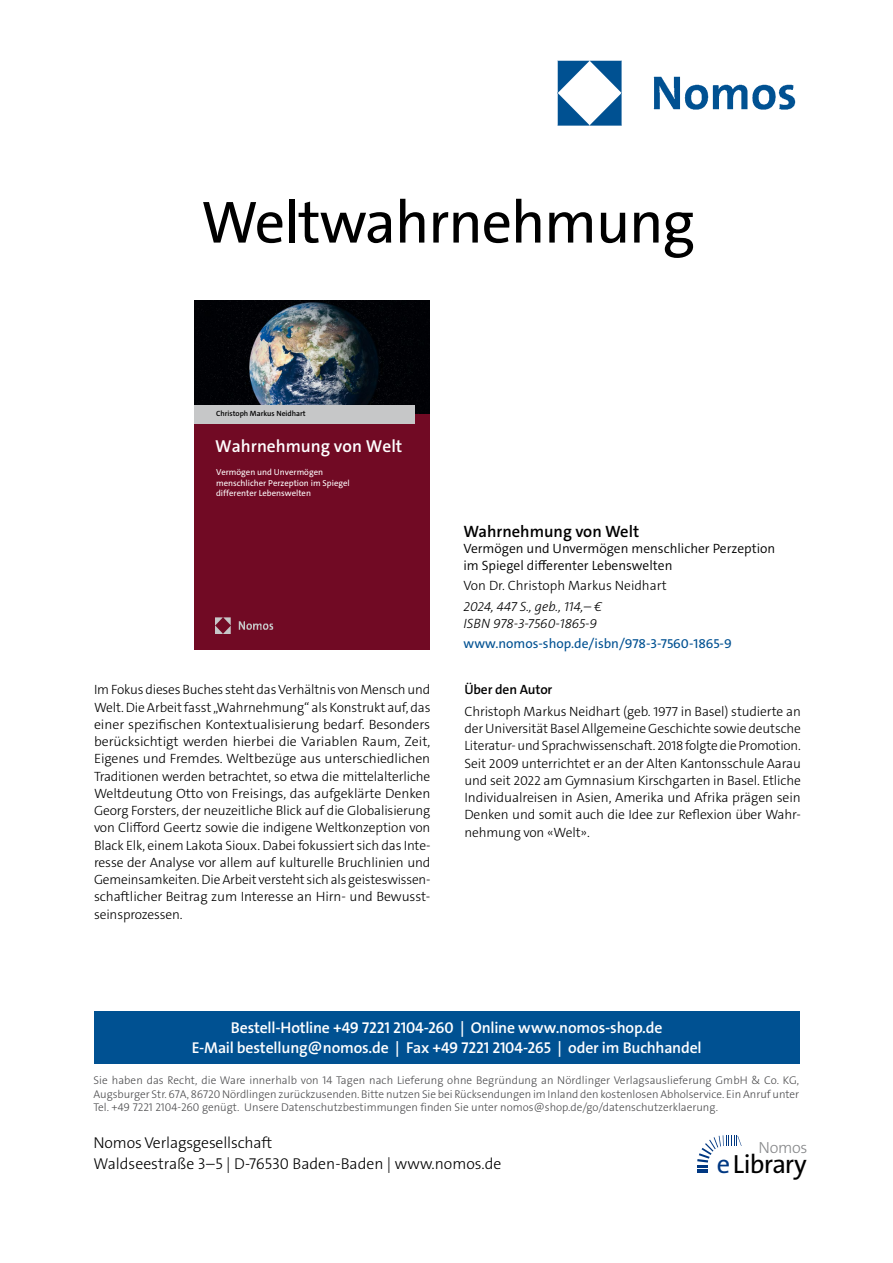
<style>
.page{position:relative;width:893px;height:1263px;background:#fff}
.page>*{position:absolute;margin:0;border:0;box-sizing:border-box;transform-origin:0 0}
.t1{font:60px "The Sans Os F";letter-spacing:-.02em;color:#000}
.t2{font:26.4px "The Sans Os F";letter-spacing:-.03em;color:#000}
.t3{font:600 17.4px "The Sans C5";color:#fff}
.t4{font:600 16.5px "The Sans C5";color:#000}
.t5{font:300 16.2px "The Sans Os F";letter-spacing:-.02em;color:#87888a}
.t6{font:600 15.75px/21px "The Sans Os F";letter-spacing:-.01em;color:#fff;text-align:center}
.t7{font:300 15.75px/21px "The Sans Os F";color:#000}
.t8{font:300 13.5px/17.2px "The Sans C5";letter-spacing:-.01em;color:#000;text-align:justify}
.t9{font:300 13.5px/16.5px "The Sans C5";color:#000}
.t10{font:italic 300 13.5px/16.5px "The Sans C5";color:#000}
.t11{font:13.5px "The Sans C5";color:#005192}
.t12{font:600 13.5px "The Sans C5";letter-spacing:-.01em;color:#000}
.t13{font:300 11.25px/13.5px "The Sans Os F";color:#4b4b4d;text-align:justify}
.t14{font:8.7px/10.4px "The Sans C5";color:#fff}
.t15{font:600 7.65px "The Sans C5";color:#000}
.s1{color:#003882}
</style>
<div class="page">
<img style="left:558px;top:61px;width:238px;height:65px">
<div style="left:94px;top:1011px;width:705px;height:52px;background:#005192"></div>
<svg style="left:697px;top:1135px;width:45px;height:38px"></svg>
<img style="left:194px;top:300px;width:236px;height:114px">
<div style="left:194px;top:414px;width:236px;height:236px;background:#710a24"></div>
<div style="left:194px;top:405px;width:220px;height:19px;background:#c6c7c8"></div>
<img style="left:216px;top:617px;width:58px;height:16px">
<h1 class="t1" style="left:201px;top:184px;width:495px">Weltwahrnehmung</h1>
<p class="t15" style="left:216px;top:409px;width:91px">Christoph Markus Neidhart</p>
<p class="t3" style="left:215px;top:435px;width:189px">Wahrnehmung von Welt</p>
<p class="t14" style="left:216px;top:467px;width:135px">Vermögen und Unvermögen menschlicher Perzeption im Spiegel differenter Lebenswelten</p>
<p class="t4" style="left:463px;top:520px;width:177px">Wahrnehmung von Welt</p>
<p class="t9" style="left:463px;top:540px;width:313px">Vermögen und Unvermögen menschlicher Perzeption im Spiegel differenter Lebenswelten</p>
<p class="t8" style="left:463px;top:577px;width:205px">Von Dr. Christoph Markus Neidhart</p>
<p class="t10" style="left:463px;top:598px;width:140px">2024, 447 S., geb., 114,– €<br>ISBN 978-3-7560-1865-9</p>
<p class="t11" style="left:463px;top:635px;width:270px">www.nomos-shop.de/isbn/978-3-7560-1865-9</p>
<p class="t8" style="left:94px;top:681px;width:338px">Im Fokus dieses Buches steht das Verhältnis von Mensch und Welt. Die Arbeit fasst „Wahrnehmung“ als Konstrukt auf, das einer spezifischen Kontextualisierung bedarf. Besonders berücksichtigt werden hierbei die Variablen Raum, Zeit, Eigenes und Fremdes. Weltbezüge aus unterschiedlichen Traditionen werden betrachtet, so etwa die mittelalterliche Weltdeutung Otto von Freisings, das aufgeklärte Denken Georg Forsters, der neuzeitliche Blick auf die Globalisierung von Clifford Geertz sowie die indigene Weltkonzeption von Black Elk, einem Lakota Sioux. Dabei fokussiert sich das Inte&shy;resse der Analyse vor allem auf kulturelle Bruchlinien und Gemeinsamkeiten. Die Arbeit versteht sich als geisteswissen&shy;schaftlicher Beitrag zum Interesse an Hirn- und Bewusst&shy;seinsprozessen.</p>
<p class="t12" style="left:464px;top:681px;width:89px">Über den Autor</p>
<p class="t8" style="left:464px;top:703px;width:338px">Christoph Markus Neidhart (geb. 1977 in Basel) studierte an der Universität Basel Allgemeine Geschichte sowie deutsche Literatur- und Sprachwissenschaft. 2018 folgte die Promotion.<br>Seit 2009 unterrichtet er an der Alten Kantonsschule Aarau und seit 2022 am Gymnasium Kirschgarten in Basel. Etliche Individualreisen in Asien, Amerika und Afrika prägen sein Denken und somit auch die Idee zur Reflexion über Wahr&shy;nehmung von «Welt».</p>
<p class="t6" style="left:192px;top:1017px;width:511px">Bestell-Hotline +49 7221 2104-260 | Online www.nomos-shop.de<br>E-Mail bestellung@nomos.de | Fax +49 7221 2104-265 | oder im Buchhandel</p>
<p class="t13" style="left:94px;top:1074px;width:707px">Sie haben das Recht, die Ware innerhalb von 14 Tagen nach Lieferung ohne Begründung an Nördlinger Verlagsauslieferung GmbH &amp; Co. KG, Augsburger Str. 67A, 86720 Nördlingen zurückzusenden. Bitte nutzen Sie bei Rücksendungen im Inland den kostenlosen Abholservice. Ein Anruf unter Tel. +49 7221 2104-260 genügt. Unsere Datenschutzbestimmungen finden Sie unter nomos@shop.de/go/datenschutzerklaerung.</p>
<p class="t7" style="left:94px;top:1133px;width:409px">Nomos Verlagsgesellschaft<br>Waldseestraße 3–5 | D-76530 Baden-Baden | www.nomos.de</p>
<p class="t5" style="left:758px;top:1137px;width:51px">Nomos</p>
<h2 class="t2" style="left:717px;top:1147px;width:91px"><span class="s1">e</span>Library</h2>
</div>
